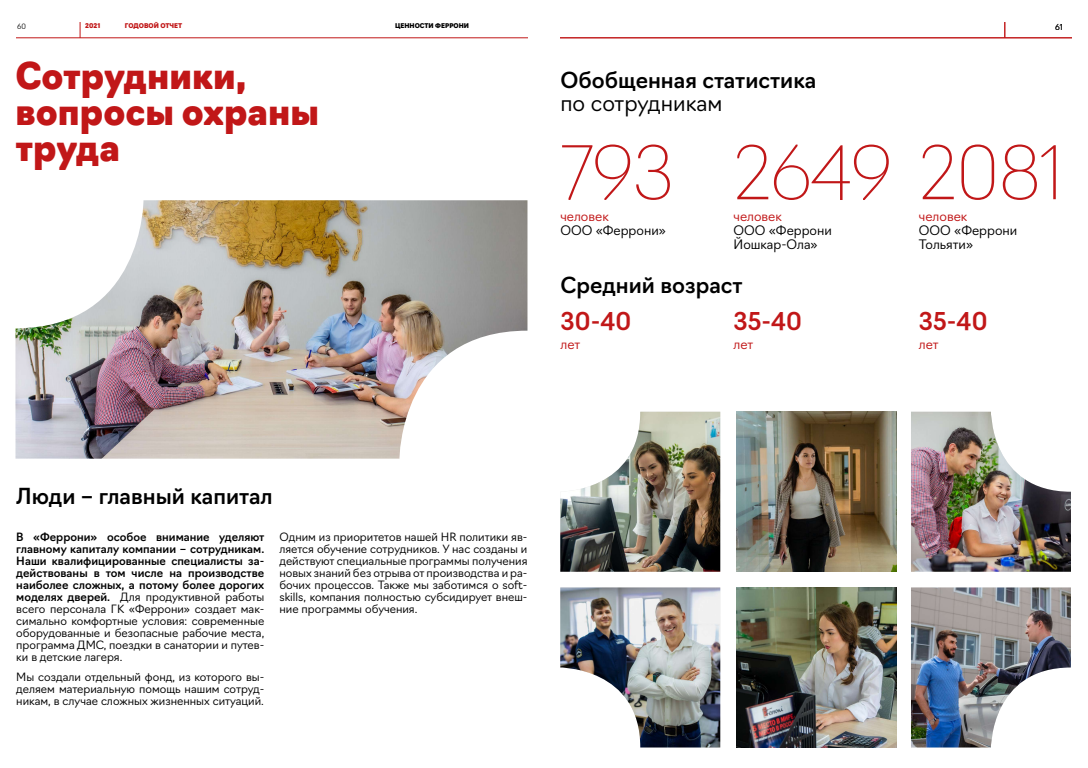
<style>
.page{position:relative;width:1088px;height:768px;background:#fff}
.page>*{position:absolute;margin:0;border:0;box-sizing:border-box;transform-origin:0 0}
.t1{font:100 72px "Navigo";letter-spacing:-.02em;color:#c11718}
.t2{font:900 36px/36px "Navigo";color:#c11718}
.t3{font:500 24px "Navigo";color:#c11718}
.t4{font:500 21.6px "Navigo";color:#000}
.t5{font:300 21.6px "Navigo";color:#000}
.t6{font:300 12.8px/13.6px "Navigo";color:#000}
.t7{font:300 12.8px "Navigo";color:#c11718}
.t8{font:500 11.2px/12px "Navigo";color:#000;text-align:justify}
.t9{font:300 11.2px/12px "Navigo";color:#000;text-align:justify}
.t10{font:300 8px "Navigo";color:#000}
.t11{font:300 7.2px "Navigo";color:#000}
.t12{font:900 6.4px "Navigo";color:#c11718}
.t13{font:900 6.4px "Navigo";color:#000}
.s1{font-weight:300}
</style>
<div class="page">
<hr style="left:560px;top:38px;width:512px;height:1px;background:#c11718">
<svg style="left:1005px;top:22px;width:1px;height:16px"></svg>
<hr style="left:16px;top:38px;width:512px;height:1px;background:#c11718">
<svg style="left:80px;top:22px;width:1px;height:16px"></svg>
<img style="left:15px;top:200px;width:512px;height:259px">
<img style="left:560px;top:412px;width:160px;height:160px">
<img style="left:736px;top:412px;width:160px;height:160px">
<img style="left:911px;top:412px;width:160px;height:160px">
<img style="left:560px;top:587px;width:160px;height:160px">
<img style="left:736px;top:587px;width:160px;height:160px">
<img style="left:911px;top:587px;width:160px;height:160px">
<p class="t11" style="left:17px;top:21px;width:10px">60</p>
<p class="t12" style="left:85px;top:21px;width:17px">2021</p>
<p class="t12" style="left:125px;top:21px;width:59px">ГОДОВОЙ ОТЧЕТ</p>
<p class="t10" style="left:1055px;top:20px;width:9px">61</p>
<h2 class="t2" style="left:15px;top:55px;width:305px">Сотрудники, вопросы охраны труда</h2>
<p class="t13" style="left:395px;top:21px;width:76px">ЦЕННОСТИ ФЕРРОНИ</p>
<h3 class="t4" style="left:560px;top:63px;width:258px">Обобщенная статистика</h3>
<h3 class="t5" style="left:560px;top:87px;width:164px">по сотрудникам</h3>
<h1 class="t1" style="left:733px;top:116px;width:332px">2649 2081</h1>
<p class="t7" style="left:733px;top:207px;width:50px">человек</p>
<p class="t6" style="left:733px;top:223px;width:100px">ООО «Феррони<br>Йошкар-Ола»</p>
<h1 class="t1" style="left:560px;top:116px;width:115px">793</h1>
<p class="t7" style="left:560px;top:207px;width:50px">человек</p>
<p class="t6" style="left:560px;top:222px;width:107px">ООО «Феррони»</p>
<p class="t7" style="left:919px;top:207px;width:50px">человек</p>
<p class="t6" style="left:919px;top:222px;width:100px">ООО «Феррони<br>Тольяти»</p>
<h3 class="t4" style="left:561px;top:268px;width:184px">Средний возраст</h3>
<h3 class="t3" style="left:561px;top:303px;width:72px">30-40</h3>
<p class="t7" style="left:561px;top:335px;width:21px">лет</p>
<h3 class="t3" style="left:733px;top:303px;width:70px">35-40</h3>
<p class="t7" style="left:733px;top:335px;width:21px">лет</p>
<h3 class="t4" style="left:16px;top:479px;width:258px">Люди – главный капитал</h3>
<p class="t8" style="left:16px;top:530px;width:250px">В «Феррони» особое внимание уделяют главному капиталу компании – сотрудникам.<br>Наши квалифицированные специалисты за&shy;действованы в том числе на производстве наиболее сложных, а потому более дорогих моделях дверей. <span class="s1">Для продуктивной работы всего персонала ГК «Феррони» создает мак&shy;симально комфортные условия: современные оборудованные и безопасные рабочие места, программа ДМС, поездки в санатории и путев&shy;ки в детские лагеря.</span></p>
<p class="t9" style="left:16px;top:670px;width:250px">Мы создали отдельный фонд, из которого вы&shy;деляем материальную помощь нашим сотруд&shy;никам, в случае сложных жизненных ситуаций.</p>
<p class="t9" style="left:279px;top:530px;width:250px">Одним из приоритетов нашей HR политики яв&shy;ляется обучение сотрудников. У нас созданы и действуют специальные программы получения новых знаний без отрыва от производства и ра&shy;бочих процессов. Также мы заботимся о soft&shy;skills, компания полностью субсидирует внеш&shy;ние программы обучения.</p>
<h3 class="t3" style="left:919px;top:303px;width:70px">35-40</h3>
<p class="t7" style="left:919px;top:335px;width:21px">лет</p>
</div>
